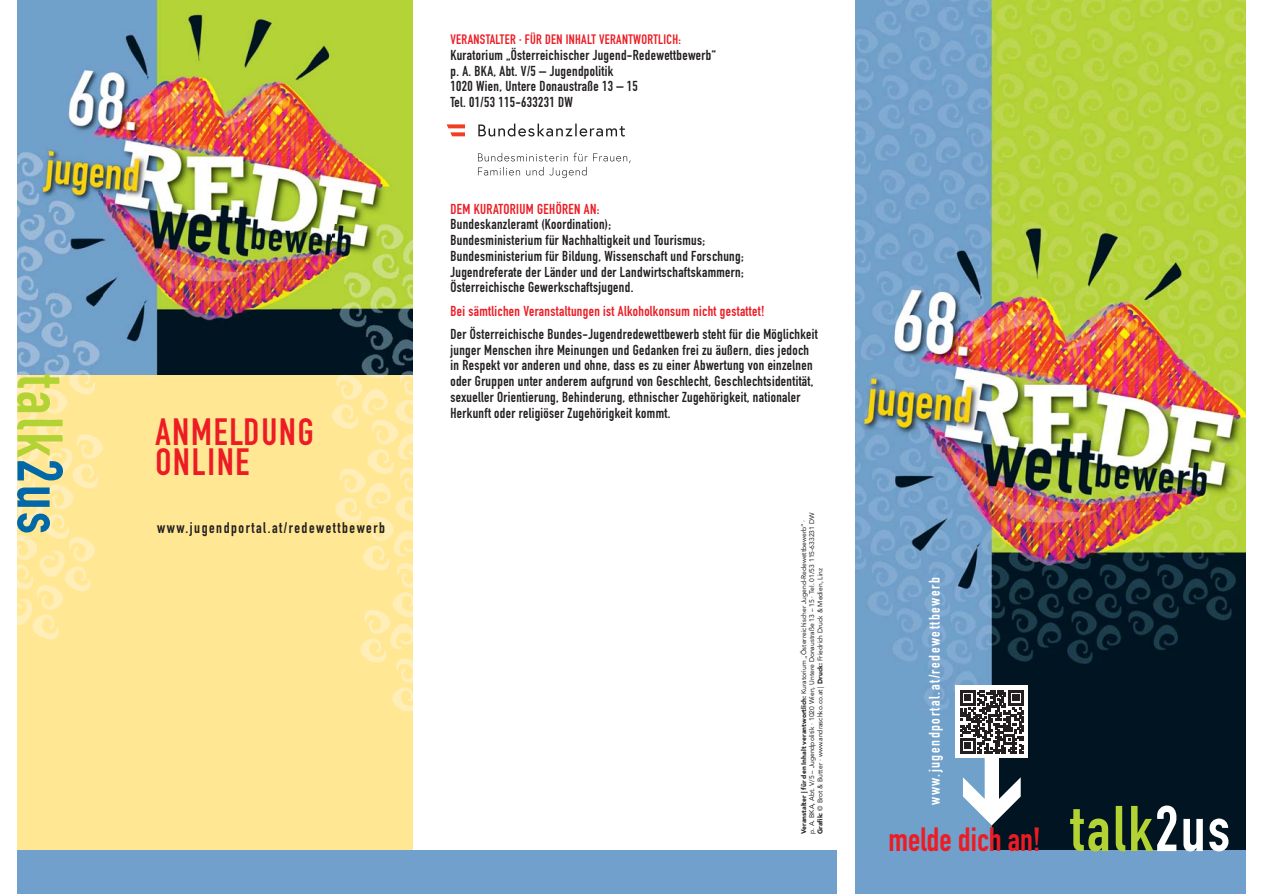
<style>
.page{position:relative;width:1263px;height:894px;background:#fff}
.page>*{position:absolute;margin:0;border:0;box-sizing:border-box;transform-origin:0 0}
.t1{font:63.45px "DIN Engschrift";letter-spacing:.035em;color:#b3d334}
.t2{font:37.5px/30px "DIN Engschrift";letter-spacing:.05em;color:#ed1c24}
.t3{font:33.15px "DIN Engschrift";color:#ed1c24}
.t4{font:15.15px "DIN Engschrift";letter-spacing:.1em;color:#fff}
.t5{font:15.15px "DIN Engschrift";letter-spacing:.1em;color:#231f20}
.t6{font:14.25px/15.8px "DIN Engschrift";letter-spacing:.025em;color:#231f20}
.t7{font:14.25px "DIN Engschrift";letter-spacing:.025em;color:#ed1c24}
.t8{font:13.5px "DIN Engschrift";letter-spacing:.025em;color:#ed1c24}
.t9{font:6.75px/8.1px "Avenir LT Std";color:#231f20}
.s1{color:#0068a6}
.s2{font-weight:900}
.s3{font-size:63.45px;color:#b3d334}
.s4{font-size:63.45px;color:#fff}
</style>
<div class="page">
<div style="left:17px;top:0;width:395px;height:894px;background:#ffe794"></div>
<img style="left:855px;top:0;width:391px;height:851px">
<div style="left:956px;top:686px;width:72px;height:72px;background:#fff"></div>
<svg style="left:960px;top:690px;width:63px;height:135px"></svg>
<div style="left:17px;top:851px;width:1229px;height:43px;background:#70a0cb"></div>
<img style="left:17px;top:0;width:395px;height:375px">
<div style="left:838px;top:0;width:17px;height:894px;background:#fff"></div>
<img style="left:17px;top:153px;width:85px;height:487px">
<img style="left:333px;top:224px;width:79px;height:487px">
<svg style="left:478px;top:153px;width:152px;height:25px"></svg>
<svg style="left:478px;top:124px;width:147px;height:13px"></svg>
<svg style="left:447px;top:124px;width:18px;height:12px"></svg>
<h1 class="t1" style="left:63px;top:375px;width:161px;rotate:90deg">talk<span class="s1">2us</span></h1>
<h2 class="t2" style="left:155px;top:421px;width:160px">ANMELDUNG<br>ONLINE</h2>
<p class="t8" style="left:450px;top:34px;width:232px">VERANSTALTER · FÜR DEN INHALT VERANTWORTLICH:</p>
<p class="t6" style="left:450px;top:48px;width:267px">Kuratorium „Österreichischer Jugend-Redewettbewerb“ p. A. BKA, Abt. V/5 – Jugendpolitik<br>1020 Wien, Untere Donaustraße 13 – 15<br>Tel. 01/53 115-633231 DW</p>
<p class="t7" style="left:450px;top:203px;width:150px">DEM KURATORIUM GEHÖREN AN:</p>
<p class="t6" style="left:450px;top:218px;width:295px">Bundeskanzleramt (Koordination);<br>Bundesministerium für Nachhaltigkeit und Tourismus; Bundesministerium für Bildung, Wissenschaft und Forschung; Jugendreferate der Länder und der Landwirtschaftskammern; Österreichische Gewerkschaftsjugend.</p>
<p class="t7" style="left:450px;top:305px;width:316px">Bei sämtlichen Veranstaltungen ist Alkoholkonsum nicht gestattet!</p>
<p class="t6" style="left:450px;top:327px;width:369px">Der Österreichische Bundes-Jugendredewettbewerb steht für die Möglichkeit junger Menschen ihre Meinungen und Gedanken frei zu äußern, dies jedoch in Respekt vor anderen und ohne, dass es zu einer Abwertung von einzelnen oder Gruppen unter anderem aufgrund von Geschlecht, Geschlechtsidentität, sexueller Orientierung, Behinderung, ethnischer Zugehörigkeit, nationaler Herkunft oder religiöser Zugehörigkeit kommt.</p>
<p class="t5" style="left:157px;top:522px;width:229px">www.jugendportal.at/redewettbewerb</p>
<p class="t9" style="left:800px;top:834px;width:323px;rotate:-90deg"><span class="s2">Veranstalter | für den Inhalt verantwortlich:</span> Kuratorium „Österreichischer Jugend-Redewettbewerb“ · p. A. BKA, Abt. V/5 – Jugendpolitik · 1020 Wien, Untere Donaustraße 13 – 15 · Tel. 01/53 115-633231 DW<br><span class="s2">Grafik:</span> © Brot &amp; Butter · www.andraschko.co.at | <span class="s2">Druck:</span> Friedrich Druck &amp; Medien, Linz</p>
<p class="t4" style="left:929px;top:805px;width:229px;rotate:-90deg">www.jugendportal.at/redewettbewerb</p>
<h3 class="t3" style="left:888px;top:827px;width:343px">melde dich an! <span class="s3">talk</span><span class="s4">2us</span></h3>
</div>
